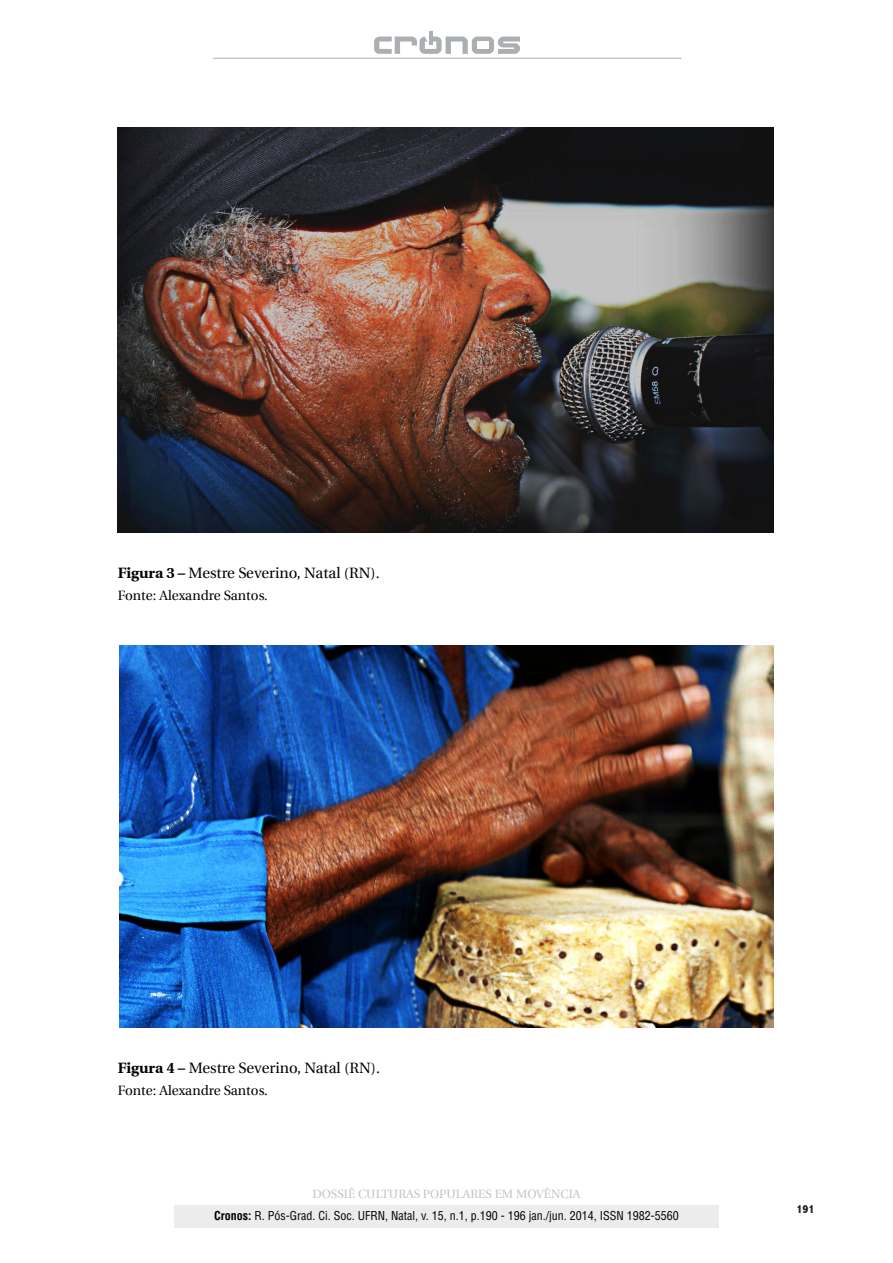
<style>
.page{position:relative;width:893px;height:1263px;background:#fff}
.page>*{position:absolute;margin:0;border:0;box-sizing:border-box;transform-origin:0 0}
.t1{font:15px "Utopia";color:#000}
.t2{font:13.5px "Utopia";color:#000}
.t3{font:condensed 12px "Helvetica LT Std";color:#000}
.t4{font:12px "Utopia";color:#c1c3c5}
.t5{font:800 condensed 12px "Abadi";color:#231f20}
.s1{font-weight:700}
</style>
<div class="page">
<hr style="left:213px;top:58px;width:468px;height:1px;background:#acafb2">
<div style="left:472px;top:37px;width:22px;height:17px;background:#acafb2;border-radius:5px"></div>
<svg style="left:374px;top:31px;width:94px;height:23px"></svg>
<svg style="left:498px;top:37px;width:22px;height:17px"></svg>
<div style="left:477px;top:42px;width:12px;height:7px;background:#fff"></div>
<div style="left:174px;top:1205px;width:545px;height:23px;background:#ebeced"></div>
<img style="left:120px;top:645px;width:653px;height:383px">
<img style="left:118px;top:128px;width:656px;height:405px">
<p class="t1" style="left:118px;top:564px;width:263px"><span class="s1">Figura 3 –</span> Mestre Severino, Natal (RN).</p>
<p class="t2" style="left:118px;top:588px;width:152px">Fonte: Alexandre Santos.</p>
<p class="t1" style="left:118px;top:1059px;width:264px"><span class="s1">Figura 4 –</span> Mestre Severino, Natal (RN).</p>
<p class="t2" style="left:118px;top:1083px;width:152px">Fonte: Alexandre Santos.</p>
<p class="t4" style="left:312px;top:1187px;width:270px">DOSSIÊ CULTURAS POPULARES EM MOVÊNCIA</p>
<p class="t3" style="left:214px;top:1208px;width:466px"><span class="s1">Cronos:</span> R. Pós-Grad. Ci. Soc. UFRN, Natal, v. 15, n.1, p.190 - 196 jan./jun. 2014, ISSN 1982-5560</p>
<p class="t5" style="left:796px;top:1202px;width:20px">191</p>
</div>
